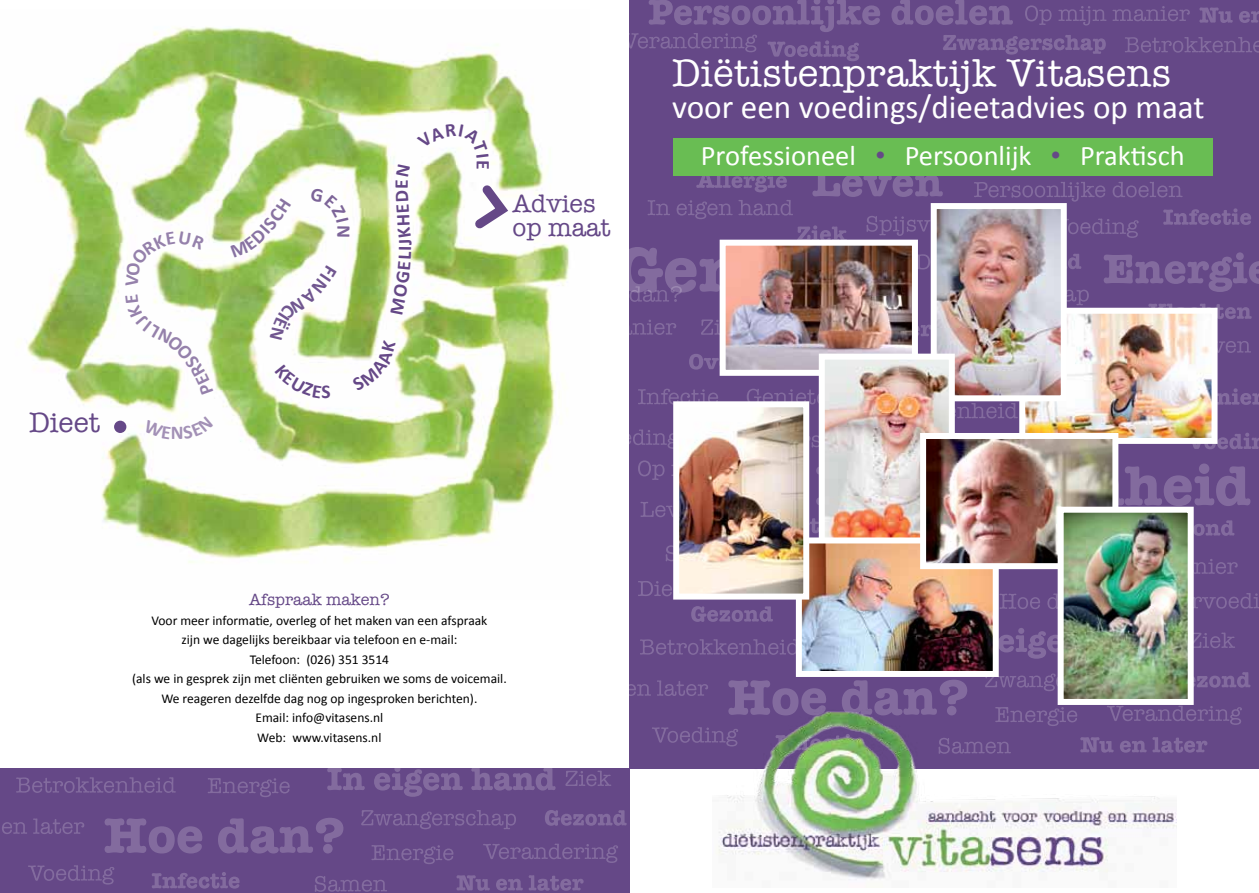
<style>
.page{position:relative;width:1259px;height:893px;background:#fff}
.page>*{position:absolute;margin:0;border:0;box-sizing:border-box;transform-origin:0 0}
.t1{font:39px "American Typewriter";letter-spacing:.01em;color:#fff}
.t2{font:33.15px "Calibri";color:#fff}
.t3{font:28.5px "Calibri";color:#fff}
.t4{font:28.5px "American Typewriter";color:#654887}
.t5{font:25.5px/24px "American Typewriter";color:#654887}
.t6{font:700 19.5px "Calibri";color:#a391b6}
.t7{font:700 19.5px "Calibri";color:#654887}
.t8{font:16.5px "American Typewriter";color:#654887}
.t9{font:13.5px/19.5px "Calibri";color:#000;text-align:center}
.s1{font-family:"M Arial";color:#654887}
</style>
<div class="page">
<div style="left:629px;top:0;width:630px;height:768px;background:#654887"></div>
<svg style="left:629px;top:0;width:630px;height:61px"></svg>
<img style="left:23px;top:26px;width:509px;height:537px">
<div style="left:0;top:769px;width:629px;height:124px;background:#654887"></div>
<svg style="left:327px;top:768px;width:228px;height:29px"></svg>
<svg style="left:16px;top:777px;width:160px;height:16px"></svg>
<svg style="left:208px;top:778px;width:82px;height:19px"></svg>
<svg style="left:105px;top:818px;width:238px;height:35px"></svg>
<svg style="left:2px;top:818px;width:82px;height:16px"></svg>
<svg style="left:28px;top:865px;width:86px;height:19px"></svg>
<svg style="left:565px;top:771px;width:46px;height:15px"></svg>
<svg style="left:152px;top:872px;width:88px;height:17px"></svg>
<svg style="left:361px;top:810px;width:155px;height:19px"></svg>
<svg style="left:483px;top:844px;width:135px;height:19px"></svg>
<svg style="left:456px;top:875px;width:127px;height:16px"></svg>
<svg style="left:315px;top:876px;width:72px;height:16px"></svg>
<svg style="left:371px;top:845px;width:82px;height:19px"></svg>
<svg style="left:545px;top:810px;width:81px;height:16px"></svg>
<div style="left:114px;top:421px;width:12px;height:12px;background:#654887;border-radius:50%"></div>
<img style="left:713px;top:754px;width:463px;height:126px">
<svg style="left:143px;top:419px;width:28px;height:20px"></svg>
<svg style="left:183px;top:416px;width:30px;height:23px"></svg>
<svg style="left:125px;top:294px;width:88px;height:101px"></svg>
<svg style="left:125px;top:231px;width:80px;height:56px"></svg>
<svg style="left:230px;top:198px;width:61px;height:59px"></svg>
<svg style="left:310px;top:188px;width:40px;height:49px"></svg>
<svg style="left:270px;top:265px;width:67px;height:75px"></svg>
<svg style="left:275px;top:365px;width:47px;height:33px"></svg>
<svg style="left:352px;top:340px;width:44px;height:51px"></svg>
<svg style="left:390px;top:165px;width:21px;height:149px"></svg>
<img style="left:417px;top:124px;width:842px;height:630px">
<h3 class="t4" style="left:29px;top:406px;width:73px">Dieet</h3>
<h3 class="t6" style="left:171px;top:420px;width:14px">N</h3>
<h3 class="t7" style="left:321px;top:379px;width:11px">S</h3>
<h3 class="t5" style="left:512px;top:192px;width:100px">Advies op maat</h3>
<p class="t8" style="left:249px;top:590px;width:142px">Afspraak maken?</p>
<p class="t9" style="left:132px;top:610px;width:376px">Voor meer informatie, overleg of het maken van een afspraak<br>zijn we dagelijks bereikbaar via telefoon en e-mail:<br>Telefoon: (026) 351 3514<br>(als we in gesprek zijn met cliënten gebruiken we soms de voicemail.<br>We reageren dezelfde dag nog op ingesproken berichten).<br>Email: info@vitasens.nl<br>Web: www.vitasens.nl</p>
<h1 class="t1" style="left:672px;top:51px;width:500px">Diëtistenpraktijk Vitasens</h1>
<h2 class="t2" style="left:672px;top:86px;width:534px">voor een voedings/dieetadvies op maat</h2>
<h3 class="t3" style="left:701px;top:138px;width:485px">Professioneel <span class="s1">•</span> Persoonlijk <span class="s1">•</span> Praktisch</h3>
</div>
